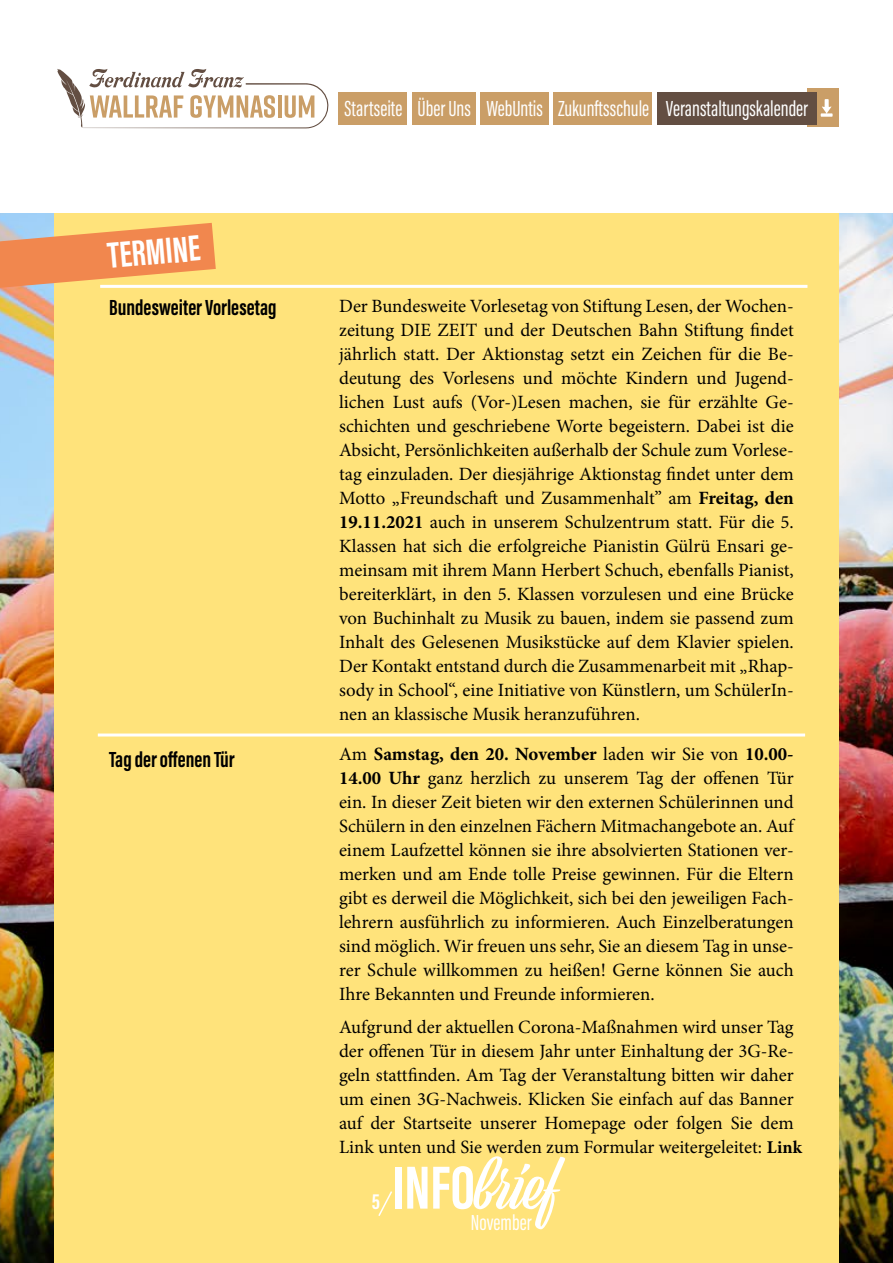
<style>
.page{position:relative;width:893px;height:1263px;background:#fff}
.page>*{position:absolute;margin:0;border:0;box-sizing:border-box;transform-origin:0 0}
.t1{font:62.7px "Viktor Script";color:#fff}
.t2{font:700 37.5px "Acumin Pro Extra Cond";color:#fff}
.t3{font:22.5px "Acumin Pro Extra Cond";color:#fff}
.t4{font:700 22.5px "Acumin Pro Extra Cond";color:#000}
.t5{font:700 22.5px "Acumin Pro Extra Cond";color:#fff}
.t6{font:18.75px/24px "Minion Pro";color:#000;text-align:justify}
.s1{font-weight:700}
.s2{font-weight:700;font-size:18px}
.s3{font-family:"Acumin Pro Extra Cond";font-weight:700}
</style>
<div class="page">
<img style="left:0;top:213px;width:893px;height:1050px">
<div style="left:54px;top:207px;width:785px;height:1056px;background:#ffe37b"></div>
<svg style="left:0;top:223px;width:216px;height:65px"></svg>
<div style="left:0;top:0;width:893px;height:213px;background:#fff"></div>
<hr style="left:100px;top:285px;width:707px;height:3px;background:#fff">
<hr style="left:98px;top:733px;width:707px;height:3px;background:#fff">
<svg style="left:378px;top:1191px;width:14px;height:25px"></svg>
<div style="left:808px;top:89px;width:31px;height:38px;background:#ca9e67"></div>
<div style="left:339px;top:92px;width:68px;height:32px;background:#ca9e67"></div>
<div style="left:481px;top:92px;width:68px;height:32px;background:#ca9e67"></div>
<div style="left:657px;top:92px;width:159px;height:32px;background:#634e42"></div>
<div style="left:412px;top:92px;width:64px;height:32px;background:#ca9e67"></div>
<div style="left:553px;top:92px;width:99px;height:32px;background:#ca9e67"></div>
<svg style="left:57px;top:69px;width:271px;height:59px"></svg>
<svg style="left:821px;top:99px;width:12px;height:18px"></svg>
<h2 class="t2" style="left:106px;top:233px;width:94px;rotate:-5deg">TERMINE</h2>
<p class="t4" style="left:109px;top:293px;width:169px">Bundesweiter Vorlesetag</p>
<p class="t4" style="left:109px;top:745px;width:127px">Tag der offenen Tür</p>
<p class="t3" style="left:344px;top:95px;width:465px">Startseite Über Uns WebUntis Zukunftsschule Veranstaltungskalender</p>
<p class="t6" style="left:339px;top:294px;width:456px">Der Bundesweite Vorlesetag von Stiftung Lesen, der Wochen&shy;zeitung DIE ZEIT und der Deutschen Bahn Stiftung findet jährlich statt. Der Aktionstag setzt ein Zeichen für die Be&shy;deutung des Vorlesens und möchte Kindern und Jugend&shy;lichen Lust aufs (Vor-)Lesen machen, sie für erzählte Ge&shy;schichten und geschriebene Worte begeistern. Dabei ist die Absicht, Persönlichkeiten außerhalb der Schule zum Vorlese&shy;tag einzuladen. Der diesjährige Aktionstag findet unter dem Motto „Freundschaft und Zusammenhalt” am <span class="s1">Freitag, den 19.11.2021</span> auch in unserem Schulzentrum statt. Für die 5.<br>Klassen hat sich die erfolgreiche Pianistin Gülrü Ensari ge&shy;meinsam mit ihrem Mann Herbert Schuch, ebenfalls Pianist, bereiterklärt, in den 5. Klassen vorzulesen und eine Brücke von Buchinhalt zu Musik zu bauen, indem sie passend zum Inhalt des Gelesenen Musikstücke auf dem Klavier spielen.<br>Der Kontakt entstand durch die Zusammenarbeit mit „Rhap&shy;sody in School“, eine Initiative von Künstlern, um SchülerIn&shy;nen an klassische Musik heranzuführen.</p>
<p class="t6" style="left:339px;top:742px;width:456px">Am <span class="s1">Samstag, den 20. November</span> laden wir Sie von <span class="s1">10.00- 14.00 Uhr</span> ganz herzlich zu unserem Tag der offenen Tür ein. In dieser Zeit bieten wir den externen Schülerinnen und Schülern in den einzelnen Fächern Mitmachangebote an. Auf einem Laufzettel können sie ihre absolvierten Stationen ver&shy;merken und am Ende tolle Preise gewinnen. Für die Eltern gibt es derweil die Möglichkeit, sich bei den jeweiligen Fach&shy;lehrern ausführlich zu informieren. Auch Einzelberatungen sind möglich. Wir freuen uns sehr, Sie an diesem Tag in unse&shy;rer Schule willkommen zu heißen! Gerne können Sie auch Ihre Bekannten und Freunde informieren.</p>
<p class="t6" style="left:339px;top:1015px;width:464px;text-align:left">Aufgrund der aktuellen Corona-Maßnahmen wird unser Tag der offenen Tür in diesem Jahr unter Einhaltung der 3G-Re&shy;geln stattfinden. Am Tag der Veranstaltung bitten wir daher um einen 3G-Nachweis. Klicken Sie einfach auf das Banner auf der Startseite unserer Homepage oder folgen Sie dem Link unten und Sie werden zum Formular weitergeleitet: <span class="s2">Link</span></p>
<h1 class="t1" style="left:392px;top:1150px;width:167px"><span class="s3">INFO</span>brief</h1>
<p class="t5" style="left:372px;top:1188px;width:10px">5</p>
<p class="t3" style="left:471px;top:1209px;width:62px">November</p>
</div>
